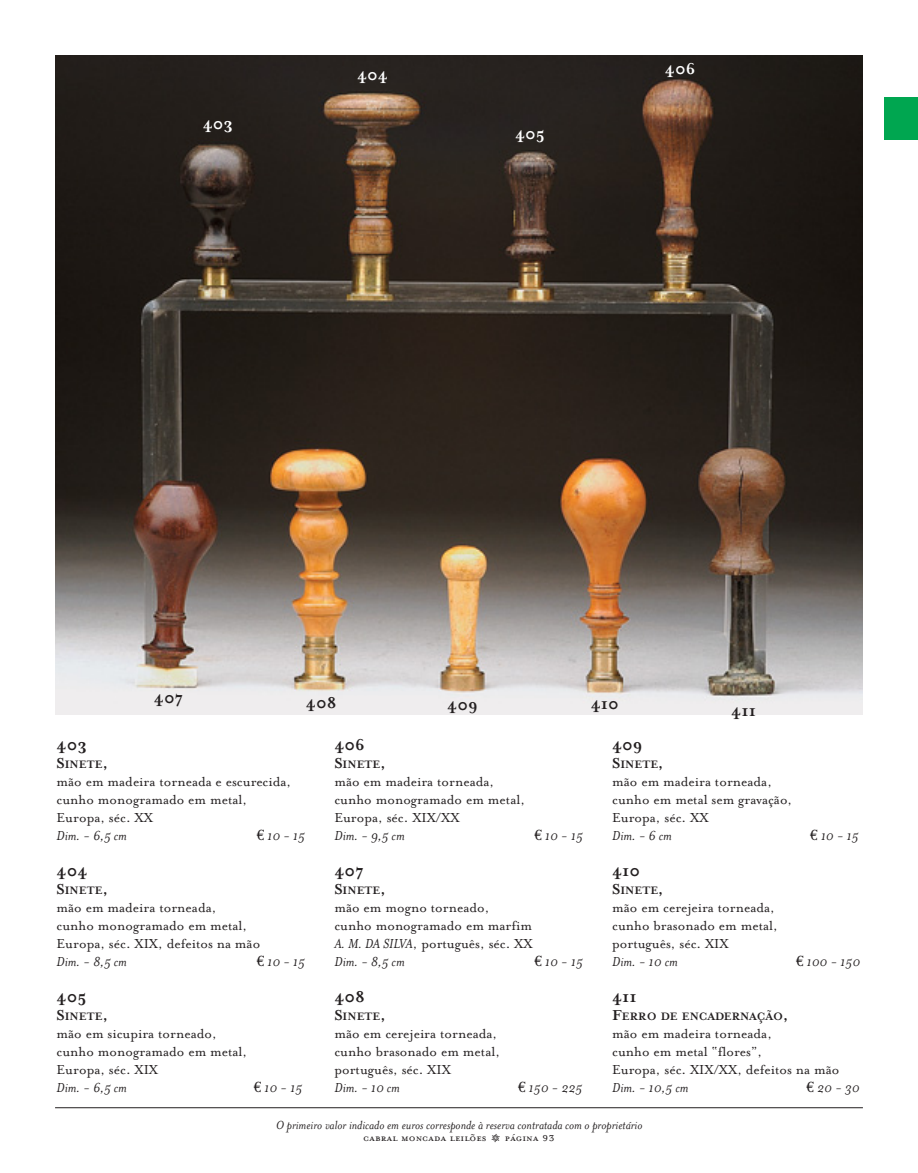
<style>
.page{position:relative;width:918px;height:1173px;background:#fff}
.page>*{position:absolute;margin:0;border:0;box-sizing:border-box;transform-origin:0 0}
.t1{font:700 18px "Mrs Eaves";color:#231f20}
.t2{font:700 18px "Mrs Eaves";color:#fff}
.t3{font:15px/18px "Mrs Eaves Roman";color:#231f20}
.t4{font:italic 15px "Mrs Eaves";color:#231f20}
.t5{font:italic 13.5px "Mrs Eaves";color:#231f20}
.t6{font:13.5px "Mrs Eaves Petite Caps";color:#231f20}
.t7{font:700 12.3px "Mrs Eaves";color:#231f20}
.s1{font-size:16.5px}
.s2{font-family:"Euro Serif";font-style:normal}
.s3{font-family:"Mrs Eaves";font-style:italic}
.s4{font-family:"Mrs Eaves Fractions"}
.s5{font-family:"Mrs Eaves Small Caps"}
</style>
<div class="page">
<img style="left:55px;top:55px;width:808px;height:659px">
<hr style="left:55px;top:1107px;width:808px;height:1px;background:#231f20">
<div style="left:884px;top:98px;width:34px;height:42px;background:#00a650"></div>
<p class="t2" style="left:203px;top:118px;width:32px">403</p>
<p class="t2" style="left:357px;top:69px;width:32px">404</p>
<p class="t2" style="left:515px;top:128px;width:31px">405</p>
<p class="t2" style="left:665px;top:63px;width:32px">406</p>
<p class="t1" style="left:154px;top:692px;width:31px">407</p>
<p class="t1" style="left:306px;top:697px;width:32px">408</p>
<p class="t1" style="left:447px;top:699px;width:32px">409</p>
<p class="t1" style="left:591px;top:698px;width:30px">410</p>
<p class="t1" style="left:731px;top:704px;width:26px">411</p>
<p class="t1" style="left:334px;top:739px;width:32px">406</p>
<p class="t7" style="left:334px;top:761px;width:53px"><span class="s1">S</span>INETE<span class="s1">,</span></p>
<p class="t3" style="left:334px;top:775px;width:192px">mão em madeira torneada, cunho monogramado em metal,<br>Europa, séc. XIX/XX</p>
<p class="t4" style="left:334px;top:831px;width:72px">Dim. - 9,5 cm</p>
<p class="t4" style="left:534px;top:831px;width:50px"><span class="s2">€</span> 10 - 15</p>
<p class="t1" style="left:334px;top:865px;width:31px">407</p>
<p class="t7" style="left:334px;top:887px;width:53px"><span class="s1">S</span>INETE<span class="s1">,</span></p>
<p class="t3" style="left:334px;top:901px;width:200px">mão em mogno torneado,<br>cunho monogramado em marfim<br><span class="s3">A. M. DA SILVA</span>, português, séc. XX</p>
<p class="t4" style="left:334px;top:957px;width:72px">Dim. - 8,5 cm</p>
<p class="t4" style="left:534px;top:957px;width:50px"><span class="s2">€</span> 10 - 15</p>
<p class="t1" style="left:334px;top:991px;width:32px">408</p>
<p class="t7" style="left:334px;top:1013px;width:53px"><span class="s1">S</span>INETE<span class="s1">,</span></p>
<p class="t3" style="left:334px;top:1027px;width:167px">mão em cerejeira torneada, cunho brasonado em metal, português, séc. XIX</p>
<p class="t4" style="left:334px;top:1083px;width:67px">Dim. - 10 cm</p>
<p class="t4" style="left:518px;top:1083px;width:66px"><span class="s2">€</span> 150 - 225</p>
<p class="t1" style="left:57px;top:739px;width:32px">403</p>
<p class="t7" style="left:57px;top:761px;width:53px"><span class="s1">S</span>INETE<span class="s1">,</span></p>
<p class="t3" style="left:57px;top:775px;width:236px">mão em madeira torneada e escurecida, cunho monogramado em metal,<br>Europa, séc. XX</p>
<p class="t4" style="left:57px;top:831px;width:72px">Dim. - 6,5 cm</p>
<p class="t4" style="left:257px;top:831px;width:50px"><span class="s2">€</span> 10 - 15</p>
<p class="t1" style="left:57px;top:865px;width:32px">404</p>
<p class="t7" style="left:57px;top:887px;width:53px"><span class="s1">S</span>INETE<span class="s1">,</span></p>
<p class="t3" style="left:57px;top:901px;width:205px">mão em madeira torneada,<br>cunho monogramado em metal,<br>Europa, séc. XIX, defeitos na mão</p>
<p class="t4" style="left:57px;top:957px;width:72px">Dim. - 8,5 cm</p>
<p class="t4" style="left:257px;top:957px;width:50px"><span class="s2">€</span> 10 - 15</p>
<p class="t1" style="left:57px;top:991px;width:31px">405</p>
<p class="t7" style="left:57px;top:1013px;width:53px"><span class="s1">S</span>INETE<span class="s1">,</span></p>
<p class="t3" style="left:57px;top:1027px;width:192px">mão em sicupira torneado, cunho monogramado em metal,<br>Europa, séc. XIX</p>
<p class="t4" style="left:57px;top:1083px;width:72px">Dim. - 6,5 cm</p>
<p class="t4" style="left:254px;top:1083px;width:50px"><span class="s2">€</span> 10 - 15</p>
<p class="t1" style="left:612px;top:739px;width:32px">409</p>
<p class="t7" style="left:612px;top:761px;width:53px"><span class="s1">S</span>INETE<span class="s1">,</span></p>
<p class="t3" style="left:612px;top:775px;width:182px">mão em madeira torneada, cunho em metal sem gravação,<br>Europa, séc. XX</p>
<p class="t4" style="left:612px;top:831px;width:61px">Dim. - 6 cm</p>
<p class="t4" style="left:810px;top:831px;width:50px"><span class="s2">€</span> 10 - 15</p>
<p class="t1" style="left:612px;top:865px;width:30px">410</p>
<p class="t7" style="left:612px;top:887px;width:53px"><span class="s1">S</span>INETE<span class="s1">,</span></p>
<p class="t3" style="left:612px;top:901px;width:167px">mão em cerejeira torneada, cunho brasonado em metal, português, séc. XIX</p>
<p class="t4" style="left:612px;top:957px;width:67px">Dim. - 10 cm</p>
<p class="t4" style="left:796px;top:957px;width:66px"><span class="s2">€</span> 100 - 150</p>
<p class="t1" style="left:612px;top:991px;width:26px">411</p>
<p class="t7" style="left:612px;top:1013px;width:178px"><span class="s1">F</span>ERRO DE ENCADERNAÇÃO<span class="s1">,</span></p>
<p class="t3" style="left:612px;top:1027px;width:229px">mão em madeira torneada,<br>cunho em metal “flores”,<br>Europa, séc. XIX/XX, defeitos na mão</p>
<p class="t4" style="left:612px;top:1083px;width:78px">Dim. - 10,5 cm</p>
<p class="t4" style="left:807px;top:1083px;width:55px"><span class="s2">€</span> 20 - 30</p>
<p class="t5" style="left:276px;top:1121px;width:368px">O primeiro valor indicado em euros corresponde à reserva contratada com o proprietário</p>
<p class="t6" style="left:363px;top:1129px;width:193px">cabral moncada leilões <span class="s4">Q</span> página <span class="s5">93</span></p>
</div>
